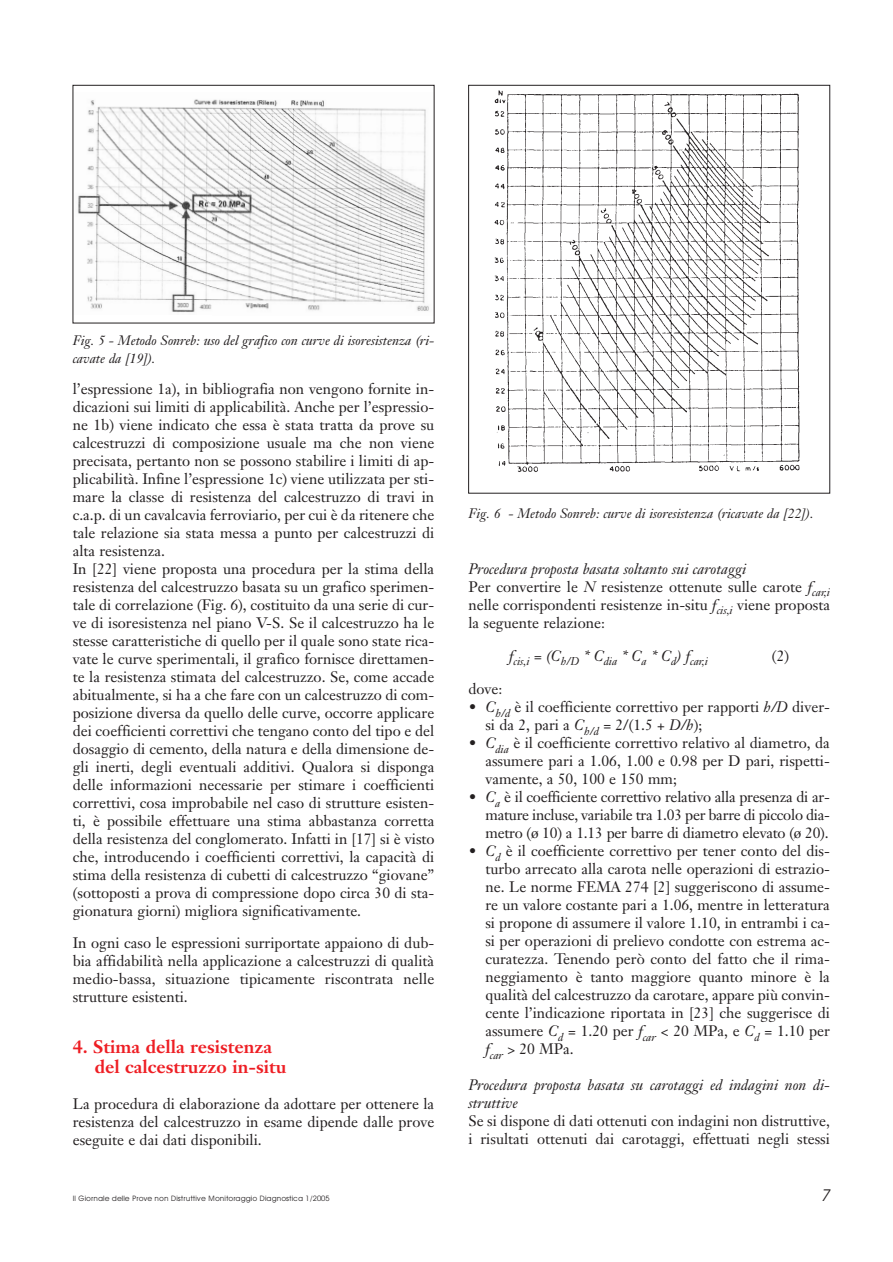
<style>
.page{position:relative;width:893px;height:1262px;background:#fff}
.page>*{position:absolute;margin:0;border:0;box-sizing:border-box;transform-origin:0 0}
.t1{font:700 18px/19.5px "Janson Text";color:#ee1e24}
.t2{font:italic 15.75px "Avant Garde";color:#231f20}
.t3{font:15px/18px "Janson Text";color:#231f20;text-align:justify}
.t4{font:italic 15px/18px "Janson Text";color:#231f20}
.t5{font:italic 13.5px/18px "Janson Text";color:#231f20}
.t6{font:italic 11.25px "Janson Text";color:#231f20}
.t7{font:7.5px "Avant Garde";color:#231f20}
.s1{font-style:italic}
.s2{font-family:"Times New Roman"}
</style>
<div class="page">
<img style="left:77px;top:99px;width:352px;height:213px">
<div style="left:73px;top:85px;width:361px;height:238px;border:1px solid #231f20"></div>
<img style="left:494px;top:90px;width:306px;height:382px">
<div style="left:468px;top:85px;width:362px;height:408px;border:1px solid #231f20"></div>
<p class="t5" style="left:73px;top:333px;width:363px">Fig. 5 - Metodo Sonreb: uso del grafico con curve di isoresistenza (ri&shy;cavate da [19]).</p>
<p class="t3" style="left:73px;top:381px;width:363px;text-align:left">l’espressione 1a), in bibliografia non vengono fornite in&shy;dicazioni sui limiti di applicabilità. Anche per l’espressio&shy;ne 1b) viene indicato che essa è stata tratta da prove su calcestruzzi di composizione usuale ma che non viene precisata, pertanto non se possono stabilire i limiti di ap&shy;plicabilità. Infine l’espressione 1c) viene utilizzata per sti&shy;mare la classe di resistenza del calcestruzzo di travi in c.a.p. di un cavalcavia ferroviario, per cui è da ritenere che tale relazione sia stata messa a punto per calcestruzzi di alta resistenza.<br>In [22] viene proposta una procedura per la stima della resistenza del calcestruzzo basata su un grafico sperimen&shy;tale di correlazione (Fig. 6), costituito da una serie di cur&shy;ve di isoresistenza nel piano V-S. Se il calcestruzzo ha le stesse caratteristiche di quello per il quale sono state rica&shy;vate le curve sperimentali, il grafico fornisce direttamen&shy;te la resistenza stimata del calcestruzzo. Se, come accade abitualmente, si ha a che fare con un calcestruzzo di com&shy;posizione diversa da quello delle curve, occorre applicare dei coefficienti correttivi che tengano conto del tipo e del dosaggio di cemento, della natura e della dimensione de&shy;gli inerti, degli eventuali additivi. Qualora si disponga delle informazioni necessarie per stimare i coefficienti correttivi, cosa improbabile nel caso di strutture esisten&shy;ti, è possibile effettuare una stima abbastanza corretta della resistenza del conglomerato. Infatti in [17] si è visto che, introducendo i coefficienti correttivi, la capacità di stima della resistenza di cubetti di calcestruzzo “giovane” (sottoposti a prova di compressione dopo circa 30 di sta&shy;gionatura giorni) migliora significativamente.</p>
<p class="t3" style="left:73px;top:935px;width:363px">In ogni caso le espressioni surriportate appaiono di dub&shy;bia affidabilità nella applicazione a calcestruzzi di qualità medio-bassa, situazione tipicamente riscontrata nelle strutture esistenti.</p>
<p class="t1" style="left:95px;top:1038px;width:193px;text-indent:-22px">4. Stima della resistenza del calcestruzzo in-situ</p>
<p class="t3" style="left:73px;top:1095px;width:363px">La procedura di elaborazione da adottare per ottenere la resistenza del calcestruzzo in esame dipende dalle prove eseguite e dai dati disponibili.</p>
<p class="t5" style="left:468px;top:505px;width:347px">Fig. 6 - Metodo Sonreb: curve di isoresistenza (ricavate da [22]).</p>
<p class="t3" style="left:468px;top:561px;width:363px;text-align:left"><span class="s1">Procedura proposta basata soltanto sui carotaggi<br></span>Per convertire le <span class="s1">N</span> resistenze ottenute sulle carote <span class="s1">f</span><sub>car,i </sub>nelle corrispondenti resistenze in-situ <span class="s1">f</span><sub>cis,i</sub> viene proposta la seguente relazione:</p>
<p class="t6" style="left:509px;top:657px;width:200px"><sup>f</sup>cis,i <sup>=</sup> <sup>(C</sup>h/D <sup>*</sup> <sup>C</sup>dia <sup>*</sup> <sup>C</sup>a <sup>*</sup> <sup>C</sup>d<sup>)</sup> <sup>f</sup>car,i</p>
<p class="t3" style="left:772px;top:648px;width:19px">(2)</p>
<p class="t3" style="left:468px;top:681px;width:35px">dove:</p>
<p class="t3" style="left:485px;top:699px;width:346px;text-indent:-17px"><span class="s1">• C</span><sub>h/d</sub> è il coefficiente correttivo per rapporti <span class="s1">h/D</span> diver&shy;si da 2, pari a <span class="s1">C</span><sub>h/d</sub> = 2/(1.5 + <span class="s1">D/h</span>);</p>
<p class="t3" style="left:485px;top:735px;width:346px;text-indent:-17px"><span class="s1">• C</span><sub>dia</sub> è il coefficiente correttivo relativo al diametro, da assumere pari a 1.06, 1.00 e 0.98 per D pari, rispetti&shy;vamente, a 50, 100 e 150 mm;</p>
<p class="t3" style="left:485px;top:789px;width:346px;text-indent:-17px"><span class="s1">• C</span><sub>a</sub> è il coefficiente correttivo relativo alla presenza di ar&shy;mature incluse, variabile tra 1.03 per barre di piccolo dia&shy;metro (<span class="s2">ø</span> 10) a 1.13 per barre di diametro elevato (<span class="s2">ø</span> 20).</p>
<p class="t3" style="left:485px;top:843px;width:346px;text-indent:-17px"><span class="s1">• C</span><sub>d</sub> è il coefficiente correttivo per tener conto del dis&shy;turbo arrecato alla carota nelle operazioni di estrazio&shy;ne. Le norme FEMA 274 [2] suggeriscono di assume&shy;re un valore costante pari a 1.06, mentre in letteratura si propone di assumere il valore 1.10, in entrambi i ca&shy;si per operazioni di prelievo condotte con estrema ac&shy;curatezza. Tenendo però conto del fatto che il rima&shy;neggiamento è tanto maggiore quanto minore è la qualità del calcestruzzo da carotare, appare più convin&shy;cente l’indicazione riportata in [23] che suggerisce di assumere <span class="s1">C</span><sub>d</sub> = 1.20 per <span class="s1">f</span><sub>car</sub> &lt; 20 MPa, e <span class="s1">C</span><sub>d</sub> = 1.10 per <span class="s1">f</span><sub>car</sub> &gt; 20 MPa.</p>
<p class="t4" style="left:468px;top:1077px;width:363px">Procedura proposta basata su carotaggi ed indagini non di&shy;struttive</p>
<p class="t3" style="left:468px;top:1113px;width:363px">Se si dispone di dati ottenuti con indagini non distruttive, i risultati ottenuti dai carotaggi, effettuati negli stessi</p>
<p class="t7" style="left:73px;top:1195px;width:258px">Il Giornale delle Prove non Distruttive Monitoraggio Diagnostica 1/2005</p>
<p class="t2" style="left:820px;top:1188px;width:10px">7</p>
</div>
